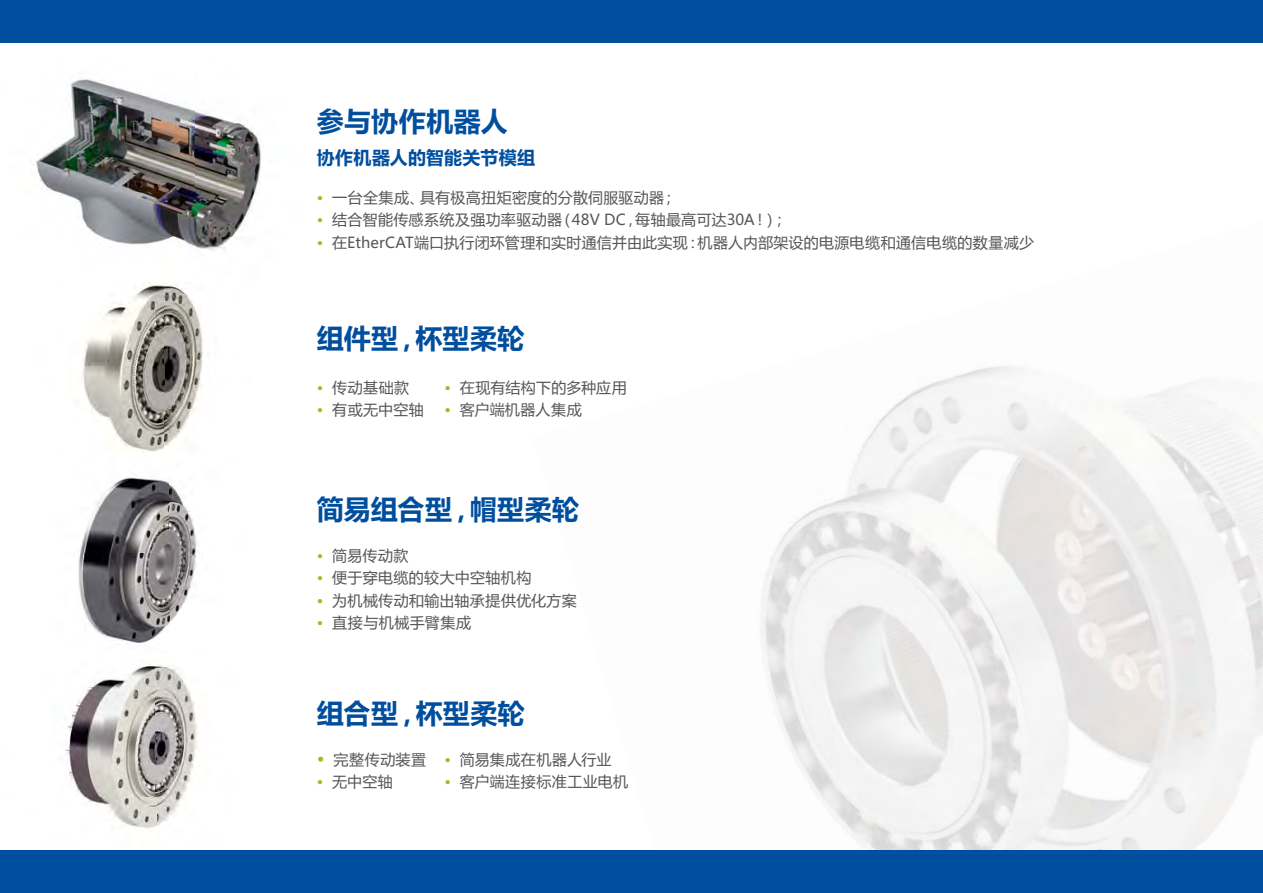
<style>
.page{position:relative;width:1263px;height:893px;background:#fff}
.page>*{position:absolute;margin:0;border:0;box-sizing:border-box;transform-origin:0 0}
.t1{font:700 27px "Microsoft Ya Hei";letter-spacing:.015em;color:#004e9e}
.t2{font:700 18px "Microsoft Ya Hei";letter-spacing:.015em;color:#004e9e}
.t3{font:15px "Microsoft Ya Hei";letter-spacing:.02em;color:#565655}
.s1{color:#94c11a}
.s2{font-size:18px;color:#94c11a}
</style>
<div class="page">
<img style="left:78px;top:477px;width:119px;height:166px">
<img style="left:81px;top:282px;width:128px;height:170px">
<img style="left:35px;top:79px;width:226px;height:172px">
<img style="left:864px;top:366px;width:393px;height:78px">
<img style="left:762px;top:444px;width:501px;height:169px">
<img style="left:761px;top:613px;width:502px;height:237px">
<img style="left:1025px;top:781px;width:238px;height:69px">
<img style="left:65px;top:665px;width:133px;height:164px">
<div style="left:0;top:850px;width:1263px;height:43px;background:#004e9e"></div>
<div style="left:0;top:0;width:1263px;height:43px;background:#004e9e"></div>
<h1 class="t1" style="left:317px;top:102px;width:192px">参与协作机器人</h1>
<p class="t2" style="left:317px;top:145px;width:220px">协作机器人的智能关节模组</p>
<p class="t3" style="left:317px;top:187px;width:361px"><span class="s1">•</span> 一台全集成、具有极高扭矩密度的分散伺服驱动器；</p>
<p class="t3" style="left:317px;top:210px;width:472px"><span class="s1">•</span> 结合智能传感系统及强功率驱动器（48V DC，每轴最高可达30A！）；</p>
<p class="t3" style="left:317px;top:232px;width:719px"><span class="s1">•</span> 在EtherCAT端口执行闭环管理和实时通信并由此实现：机器人内部架设的电源电缆和通信电缆的数量减少</p>
<h1 class="t1" style="left:317px;top:320px;width:209px">组件型，杯型柔轮</h1>
<p class="t3" style="left:317px;top:377px;width:94px"><span class="s1">•</span> 传动基础款</p>
<p class="t3" style="left:444px;top:377px;width:184px"><span class="s1">•</span> 在现有结构下的多种应用</p>
<p class="t3" style="left:317px;top:400px;width:108px"><span class="s1">•</span> 有或无中空轴</p>
<p class="t3" style="left:444px;top:400px;width:139px"><span class="s1">•</span> 客户端机器人集成</p>
<h1 class="t1" style="left:317px;top:490px;width:264px">简易组合型，帽型柔轮</h1>
<p class="t3" style="left:317px;top:545px;width:93px"><span class="s1">•</span> 简易传动款</p>
<p class="t3" style="left:317px;top:568px;width:216px"><span class="s1">•</span> 便于穿电缆的较大中空轴机构</p>
<p class="t3" style="left:317px;top:590px;width:261px"><span class="s1">•</span> 为机械传动和输出轴承提供优化方案</p>
<p class="t3" style="left:317px;top:613px;width:156px"><span class="s1">•</span> 直接与机械手臂集成</p>
<h1 class="t1" style="left:317px;top:694px;width:209px">组合型，杯型柔轮</h1>
<p class="t3" style="left:317px;top:749px;width:296px"><span class="s2">•</span> 完整传动装置 <span class="s1">•</span> 简易集成在机器人行业</p>
<p class="t3" style="left:317px;top:772px;width:78px"><span class="s1">•</span> 无中空轴</p>
<p class="t3" style="left:444px;top:772px;width:185px"><span class="s1">•</span> 客户端连接标准工业电机</p>
</div>
